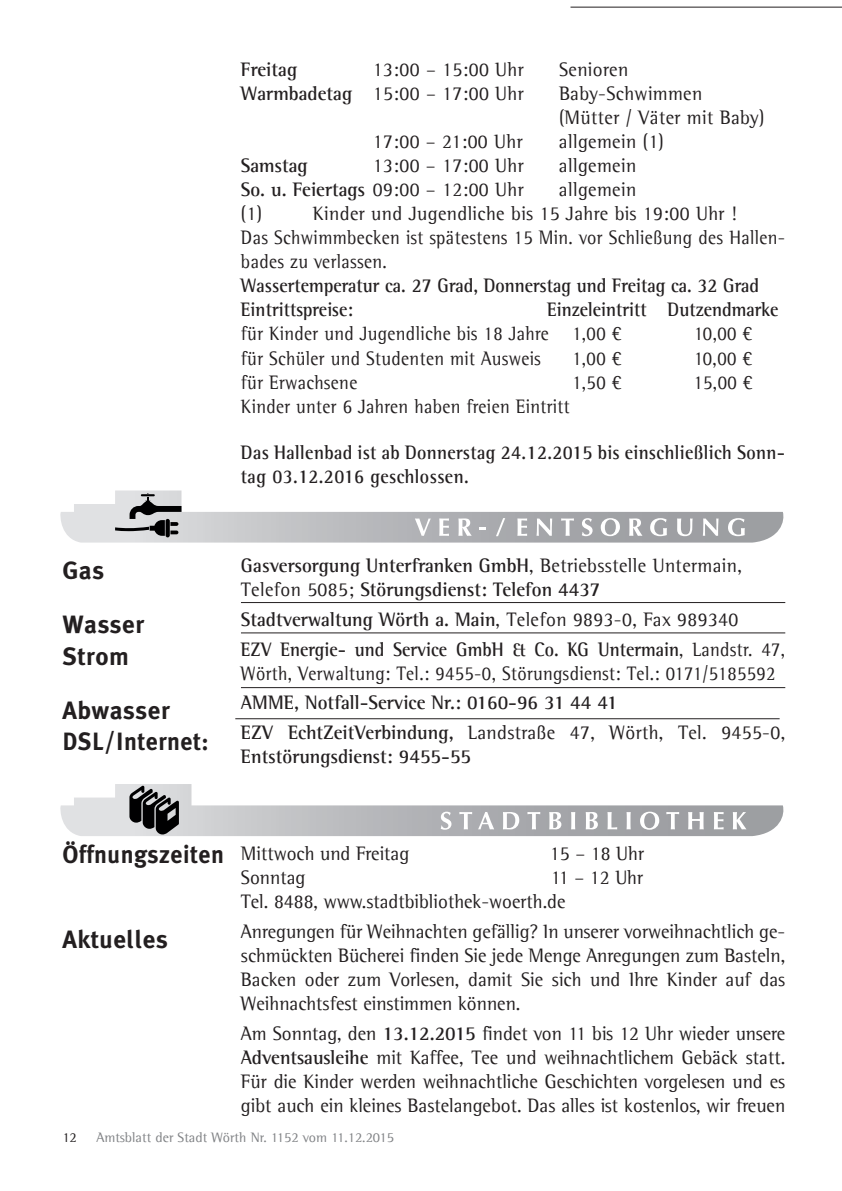
<style>
.page{position:relative;width:842px;height:1191px;background:#fff}
.page>*{position:absolute;margin:0;border:0;box-sizing:border-box;transform-origin:0 0}
.t1{font:700 25px/54px "Meta Plus";letter-spacing:.02em;color:#231f20}
.t2{font:700 25px "Meta Plus";letter-spacing:.02em;color:#231f20;scale:.95 1}
.t3{font:20px/24px "Agfa Rotis Semi Serif";letter-spacing:.02em;color:#231f20;scale:.95 1}
.t4{font:700 20px/29.6px "Agfa Rotis Semi Serif";color:#231f20;scale:.95 1}
.t5{font:20px "Agfa Rotis Semi Serif";letter-spacing:.02em;color:#231f20;scale:.9 1}
.t6{font:700 20px/24px "Agfa Rotis Semi Serif";color:#231f20;scale:.9 1}
.t7{font:700 20px/24px "Agfa Rotis Semi Serif";letter-spacing:.02em;color:#231f20;scale:.9 1}
.t8{font:20px/24px "Agfa Rotis Semi Serif";color:#231f20;scale:.95 1}
.t9{font:14px "Agfa Rotis Semi Serif";color:#808285}
.t10{font:14px "Agfa Rotis Semi Serif";color:#231f20}
.s1{font-weight:700}
.s2{font-weight:400}
</style>
<div class="page">
<svg style="left:60px;top:490px;width:724px;height:52px"></svg>
<svg style="left:60px;top:784px;width:724px;height:52px"></svg>
<hr style="left:570px;top:7px;width:272px;height:1px;background:#231f20">
<hr style="left:241px;top:602px;width:544px;height:1px;background:#231f20">
<hr style="left:241px;top:632px;width:544px;height:1px;background:#231f20">
<hr style="left:241px;top:687px;width:544px;height:1px;background:#231f20">
<hr style="left:235px;top:718px;width:545px;height:1px;background:#231f20">
<p class="t1" style="left:62px;top:543px;width:83px">Gas<br>Wasser</p>
<p class="t1" style="left:62px;top:629px;width:109px">Strom<br>Abwasser</p>
<p class="t2" style="left:62px;top:727px;width:156px">DSL/Internet:</p>
<p class="t4" style="left:241px;top:55px;width:61px">Freitag</p>
<p class="t3" style="left:373px;top:58px;width:160px">13:00 – 15:00 Uhr</p>
<p class="t3" style="left:559px;top:58px;width:74px">Senioren</p>
<p class="t3" style="left:241px;top:82px;width:299px"><span class="s1">Warmbadetag</span> 15:00 – 17:00 Uhr</p>
<p class="t3" style="left:559px;top:82px;width:218px">Baby-Schwimmen (Mütter / Väter mit Baby)</p>
<p class="t3" style="left:373px;top:130px;width:159px">17:00 – 21:00 Uhr</p>
<p class="t3" style="left:559px;top:130px;width:112px">allgemein (1)</p>
<p class="t4" style="left:241px;top:151px;width:72px">Samstag</p>
<p class="t3" style="left:373px;top:154px;width:160px">13:00 – 17:00 Uhr</p>
<p class="t3" style="left:559px;top:154px;width:83px">allgemein</p>
<p class="t4" style="left:241px;top:175px;width:299px">So. u. Feiertags <span class="s2">09:00 – 12:00 Uhr</span></p>
<p class="t3" style="left:559px;top:178px;width:83px">allgemein</p>
<p class="t3" style="left:241px;top:202px;width:24px">(1)</p>
<p class="t3" style="left:241px;top:202px;width:574px;text-indent:72px">Kinder und Jugendliche bis 15 Jahre bis 19:00 Uhr !<br>Das Schwimmbecken ist spätestens 15 Min. vor Schließung des Hallen&shy;bades zu verlassen.</p>
<p class="t6" style="left:241px;top:273px;width:577px">Wassertemperatur ca. 27 Grad, Donnerstag und Freitag ca. 32 Grad<br>Eintrittspreise:</p>
<p class="t6" style="left:547px;top:297px;width:258px">Einzeleintritt Dutzendmarke</p>
<p class="t5" style="left:241px;top:322px;width:424px">für Kinder und Jugendliche bis 18 Jahre 1,00 €</p>
<p class="t5" style="left:694px;top:322px;width:66px">10,00 €</p>
<p class="t5" style="left:241px;top:346px;width:335px">für Schüler und Studenten mit Ausweis</p>
<p class="t5" style="left:572px;top:346px;width:56px">1,00 €</p>
<p class="t5" style="left:694px;top:346px;width:66px">10,00 €</p>
<p class="t5" style="left:241px;top:370px;width:131px">für Erwachsene</p>
<p class="t5" style="left:572px;top:370px;width:56px">1,50 €</p>
<p class="t5" style="left:693px;top:370px;width:67px">15,00 €</p>
<p class="t5" style="left:241px;top:394px;width:367px">Kinder unter 6 Jahren haben freien Eintritt</p>
<p class="t7" style="left:241px;top:440px;width:606px">Das Hallenbad ist ab Donnerstag 24.12.2015 bis einschließlich Sonn&shy;tag 03.12.2016 geschlossen.</p>
<p class="t4" style="left:241px;top:553px;width:529px;line-height:24px">Gasversorgung Unterfranken GmbH<span class="s2">, Betriebsstelle Untermain,<br>Telefon 5085;</span> Störungsdienst: Telefon 4437</p>
<p class="t4" style="left:241px;top:604px;width:574px">Stadtverwaltung Wörth a. Main<span class="s2">, Telefon 9893-0, Fax 989340<br></span>EZV Energie- und Service GmbH &amp; Co. KG Untermain<span class="s2">, Landstr. 47,</span></p>
<p class="t5" style="left:241px;top:661px;width:595px">Wörth, Verwaltung: Tel.: 9455-0, Störungsdienst: Tel.: 0171/5185592</p>
<p class="t4" style="left:241px;top:687px;width:574px">AMME, Notfall-Service Nr.: 0160-96 31 44 41<br>EZV EchtZeitVerbindung, <span class="s2">Landstraße 47, Wörth, Tel. 9455-0,</span></p>
<p class="t4" style="left:241px;top:741px;width:244px">Entstörungsdienst: 9455-55</p>
<p class="t2" style="left:62px;top:839px;width:172px">Öffnungszeiten</p>
<p class="t1" style="left:62px;top:912px;width:107px">Aktuelles</p>
<p class="t8" style="left:241px;top:841px;width:179px">Mittwoch und Freitag</p>
<p class="t3" style="left:550px;top:841px;width:100px">15 – 18 Uhr</p>
<p class="t8" style="left:241px;top:865px;width:69px">Sonntag</p>
<p class="t8" style="left:241px;top:865px;width:425px;text-indent:310px">11 – 12 Uhr<br>Tel. 8488, www.stadtbibliothek-woerth.de</p>
<p class="t3" style="left:241px;top:919px;width:574px;text-align:justify">Anregungen für Weihnachten gefällig? In unserer vorweihnachtlich ge&shy;schmückten Bücherei finden Sie jede Menge Anregungen zum Basteln, Backen oder zum Vorlesen, damit Sie sich und Ihre Kinder auf das Weihnachtsfest einstimmen können.</p>
<p class="t3" style="left:241px;top:1020px;width:574px;text-align:justify">Am Sonntag, den <span class="s1">13.12.2015</span> findet von 11 bis 12 Uhr wieder unsere <span class="s1">Adventsausleihe</span> mit Kaffee, Tee und weihnachtlichem Gebäck statt.<br>Für die Kinder werden weihnachtliche Geschichten vorgelesen und es gibt auch ein kleines Bastelangebot. Das alles ist kostenlos, wir freuen</p>
<p class="t10" style="left:62px;top:1128px;width:16px">12</p>
<p class="t9" style="left:96px;top:1128px;width:299px">Amtsblatt der Stadt Wörth Nr. 1152 vom 11.12.2015</p>
</div>
